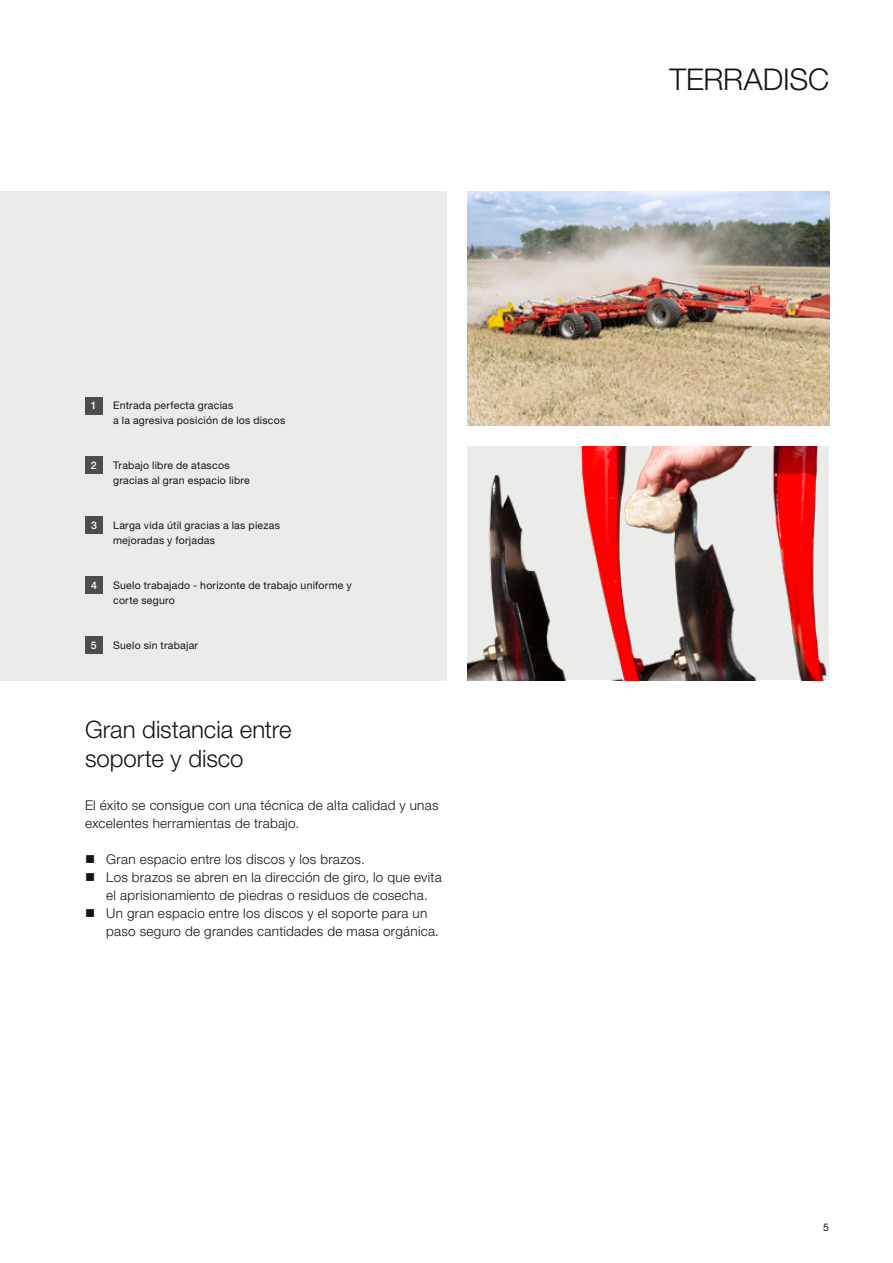
<style>
.page{position:relative;width:893px;height:1263px;background:#fff}
.page>*{position:absolute;margin:0;border:0;box-sizing:border-box;transform-origin:0 0}
.t1{font:300 30px "Helvetica Neue LTW1 G";letter-spacing:-.005em;color:#131413}
.t2{font:300 24px/28.8px "Helvetica Neue LTW1 G";letter-spacing:-.005em;color:#131413}
.t3{font:300 13.5px/18px "Helvetica Neue LTW1 G";letter-spacing:.02em;color:#131413}
.t4{font:10.5px/15px "Helvetica Neue LTW1 G";letter-spacing:.025em;color:#131413}
.t5{font:500 10.5px "Helvetica Neue LTW1 G";color:#fff}
</style>
<div class="page">
<div style="left:0;top:191px;width:446px;height:489px;background:#ebebea"></div>
<img style="left:468px;top:191px;width:361px;height:234px">
<img style="left:468px;top:446px;width:361px;height:234px">
<div style="left:85px;top:397px;width:17px;height:17px;background:#4d4d4c"></div>
<div style="left:85px;top:457px;width:17px;height:17px;background:#4d4d4c"></div>
<div style="left:86px;top:517px;width:17px;height:17px;background:#4d4d4c"></div>
<div style="left:86px;top:577px;width:17px;height:17px;background:#4d4d4c"></div>
<div style="left:85px;top:636px;width:17px;height:17px;background:#4d4d4c"></div>
<p class="t5" style="left:91px;top:399px;width:7px">1</p>
<p class="t5" style="left:91px;top:459px;width:7px">2</p>
<p class="t5" style="left:91px;top:519px;width:7px">3</p>
<p class="t5" style="left:91px;top:579px;width:7px">4</p>
<p class="t5" style="left:91px;top:639px;width:7px">5</p>
<p class="t4" style="left:113px;top:397px;width:174px">Entrada perfecta gracias<br>a la agresiva posición de los discos</p>
<p class="t4" style="left:113px;top:457px;width:138px">Trabajo libre de atascos gracias al gran espacio libre</p>
<p class="t4" style="left:113px;top:517px;width:168px">Larga vida útil gracias a las piezas mejoradas y forjadas</p>
<p class="t4" style="left:113px;top:577px;width:240px">Suelo trabajado - horizonte de trabajo uniforme y corte seguro</p>
<p class="t4" style="left:113px;top:637px;width:86px">Suelo sin trabajar</p>
<h2 class="t2" style="left:85px;top:715px;width:208px">Gran distancia entre soporte y disco</h2>
<p class="t3" style="left:85px;top:796px;width:355px">El éxito se consigue con una técnica de alta calidad y unas excelentes herramientas de trabajo.</p>
<p class="t3" style="left:85px;top:850px;width:281px">■ Gran espacio entre los discos y los brazos.</p>
<p class="t3" style="left:85px;top:868px;width:358px;text-align:center">■ Los brazos se abren en la dirección de giro, lo que evita el aprisionamiento de piedras o residuos de cosecha.</p>
<p class="t3" style="left:106px;top:904px;width:334px;text-indent:-21px">■ Un gran espacio entre los discos y el soporte para un paso seguro de grandes cantidades de masa orgánica.</p>
<h1 class="t1" style="left:669px;top:61px;width:161px">TERRADISC</h1>
<p class="t4" style="left:823px;top:1219px;width:7px">5</p>
</div>
